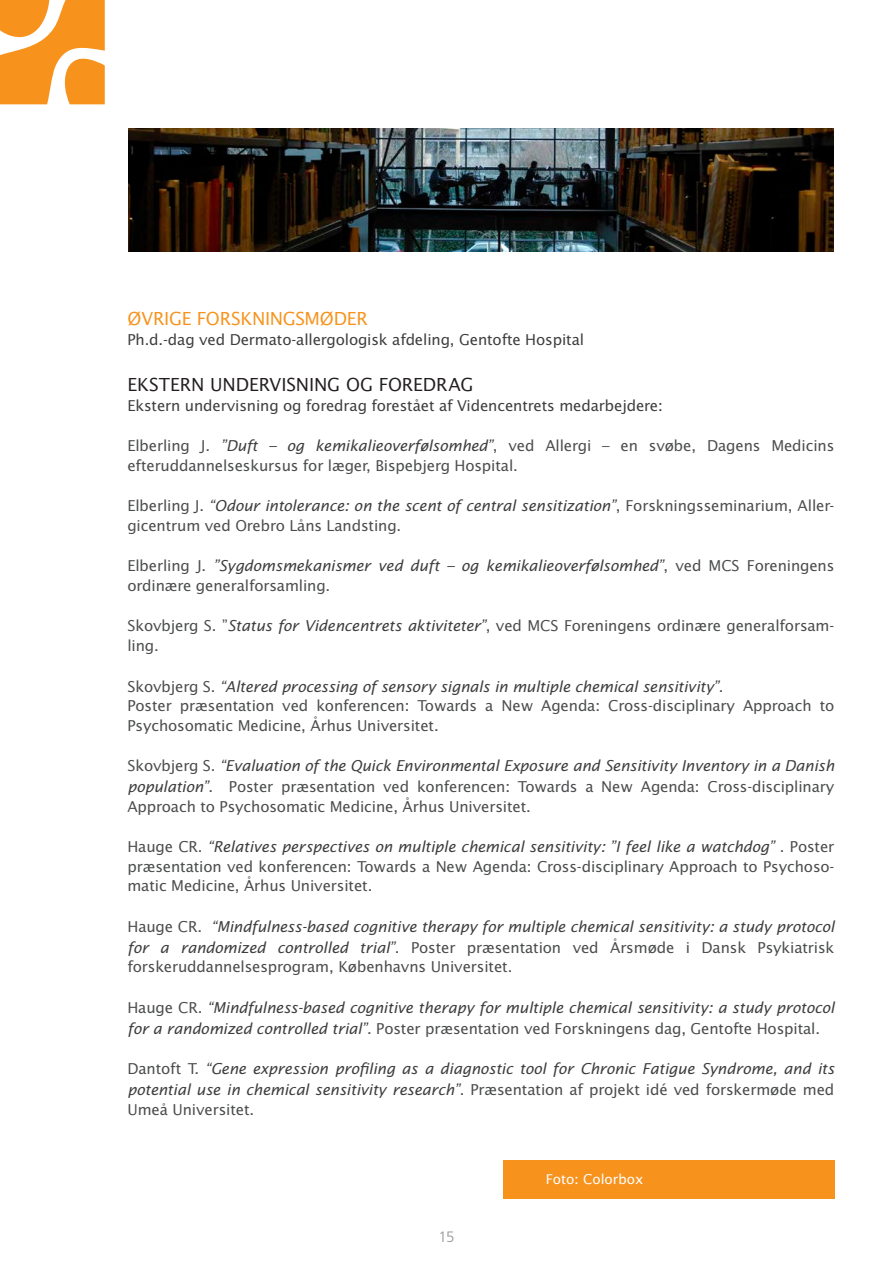
<style>
.page{position:relative;width:893px;height:1263px;background:#fff}
.page>*{position:absolute;margin:0;border:0;box-sizing:border-box;transform-origin:0 0}
.SIDETITEL_kapitaler{font:18px "Lucida Sans";letter-spacing:-.005em;color:#231f20}
.RØD_INTROtekst_str_1{font:18px "Lucida Sans";letter-spacing:-.015em;color:#f7931d}
.Brødtekst{font:15px/19.5px "Lucida Sans";letter-spacing:-.01em;color:#4b4c4d}
.Brødtekst-2{font:italic 15px/21px "Lucida Sans";letter-spacing:-.01em;color:#3e3e3f}
.Brødtekst-3{font:15px "Lucida Sans";letter-spacing:-.01em;color:#3e3e3f}
.t1{font:300 15px "Frutiger";color:#939598}
.HVID_lille_str_8{font:13.5px "Lucida Sans";color:#fff}
.s1{font-style:italic;color:#3e3e3f}
.s2{font-style:normal;color:#4b4c4d}
</style>
<div class="page">
<svg style="left:0;top:0;width:105px;height:104px"></svg>
<img style="left:129px;top:129px;width:704px;height:123px">
<div style="left:503px;top:1160px;width:331px;height:39px;background:#f7931d"></div>
<p class="RØD_INTROtekst_str_1" style="left:127px;top:308px;width:242px">ØVRIGE FORSKNINGSMØDER</p>
<p class="Brødtekst-3" style="left:127px;top:330px;width:458px">Ph.d.-dag ved Dermato-allergologisk afdeling, Gentofte Hospital</p>
<p class="SIDETITEL_kapitaler" style="left:127px;top:374px;width:347px">EKSTERN UNDERVISNING OG FOREDRAG</p>
<p class="Brødtekst-3" style="left:127px;top:396px;width:537px">Ekstern undervisning og foredrag forestået af Videncentrets medarbejdere:</p>
<p class="Brødtekst" style="left:127px;top:436px;width:708px">Elberling J. <span class="s1">”Duft – og kemikalieoverfølsomhed”</span>, ved Allergi – en svøbe, Dagens Medicins efteruddannelseskursus for læger, Bispebjerg Hospital.</p>
<p class="Brødtekst" style="left:127px;top:496px;width:708px">Elberling J. <span class="s1">“Odour intolerance: on the scent of central sensitization”</span>, Forskningsseminarium, Aller&shy;gicentrum ved Orebro Låns Landsting.</p>
<p class="Brødtekst" style="left:127px;top:556px;width:708px">Elberling J. <span class="s1">”Sygdomsmekanismer ved duft – og kemikalieoverfølsomhed”</span>, ved MCS Foreningens ordinære generalforsamling.</p>
<p class="Brødtekst" style="left:127px;top:616px;width:708px">Skovbjerg S. ”<span class="s1">Status for Videncentrets aktiviteter”</span>, ved MCS Foreningens ordinære generalforsam&shy;ling.</p>
<p class="Brødtekst-2" style="left:127px;top:675px;width:598px"><span class="s2">Skovbjerg S.</span> “Altered processing of sensory signals in multiple chemical sensitivity”<span class="s2">.</span></p>
<p class="Brødtekst" style="left:127px;top:695px;width:708px">Poster præsentation ved konferencen: Towards a New Agenda: Cross-disciplinary Approach to<br>Psychosomatic Medicine, Århus Universitet.</p>
<p class="Brødtekst-2" style="left:127px;top:755px;width:708px"><span class="s2">Skovbjerg S.</span> “Evaluation of the Quick Environmental Exposure and Sensitivity Inventory in a Danish population”<span class="s2">. Poster præsentation ved konferencen: Towards a New Agenda: Cross-disciplinary</span></p>
<p class="Brødtekst" style="left:127px;top:796px;width:405px">Approach to Psychosomatic Medicine, Århus Universitet.</p>
<p class="Brødtekst" style="left:127px;top:836px;width:708px;text-align:justify">Hauge CR. <span class="s1">“Relatives perspectives on multiple chemical sensitivity: ”I feel like a watchdog”</span> . Poster præsentation ved konferencen: Towards a New Agenda: Cross-disciplinary Approach to Psychoso&shy;matic Medicine, Århus Universitet.</p>
<p class="Brødtekst-2" style="left:127px;top:915px;width:708px"><span class="s2">Hauge CR.</span> “Mindfulness-based cognitive therapy for multiple chemical sensitivity: a study protocol for a randomized controlled trial”<span class="s2">. Poster præsentation ved Årsmøde i Dansk Psykiatrisk</span></p>
<p class="Brødtekst" style="left:127px;top:956px;width:386px">forskeruddannelsesprogram, Københavns Universitet.</p>
<p class="Brødtekst-2" style="left:127px;top:996px;width:708px"><span class="s2">Hauge CR.</span> “Mindfulness-based cognitive therapy for multiple chemical sensitivity: a study protocol for a randomized controlled trial”<span class="s2">. Poster præsentation ved Forskningens dag, Gentofte Hospital.</span></p>
<p class="Brødtekst-2" style="left:127px;top:1058px;width:708px"><span class="s2">Dantoft T.</span> “Gene expression profiling as a diagnostic tool for Chronic Fatigue Syndrome, and its potential use in chemical sensitivity research”<span class="s2">. Præsentation af projekt idé ved forskermøde med</span></p>
<p class="Brødtekst" style="left:127px;top:1099px;width:128px">Umeå Universitet.</p>
<p class="t1" style="left:438px;top:1228px;width:18px">15</p>
<p class="HVID_lille_str_8" style="left:546px;top:1171px;width:99px">Foto: Colorbox</p>
</div>
